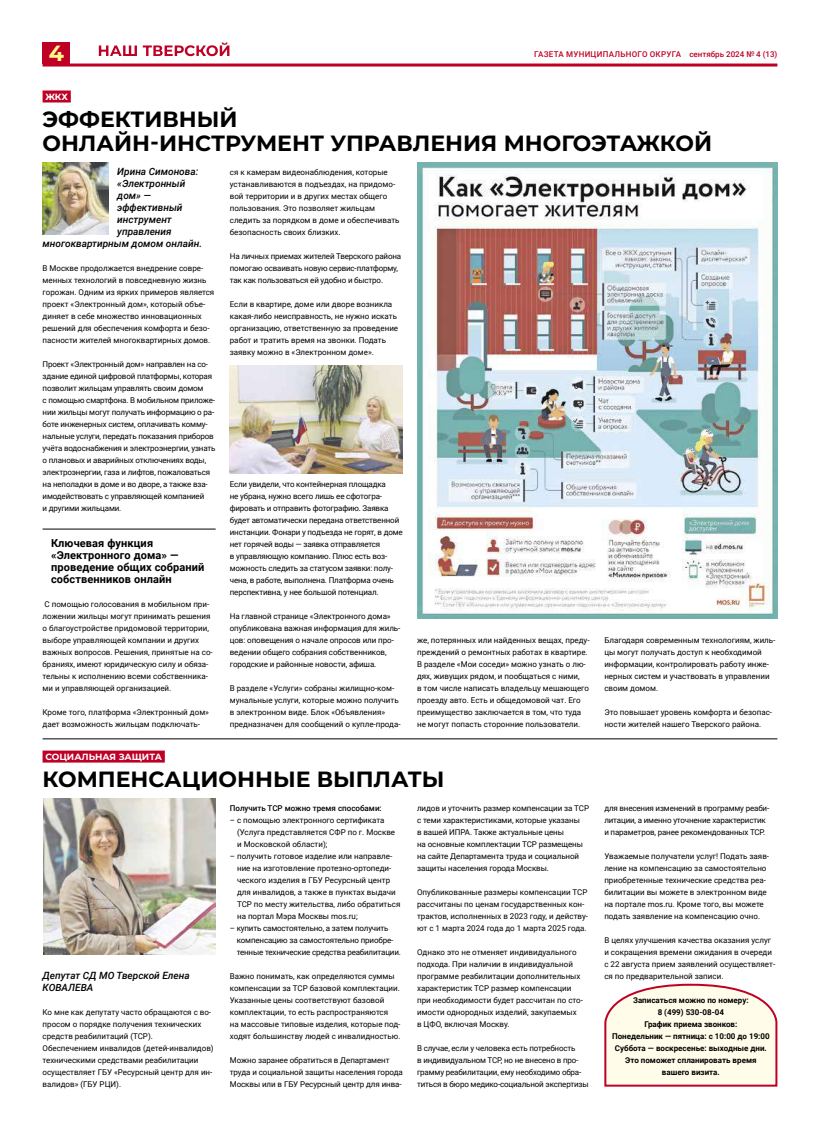
<style>
.page{position:relative;width:820px;height:1134px;background:#fff}
.page>*{position:absolute;margin:0;border:0;box-sizing:border-box;transform-origin:0 0}
.t1{font:700 22px/24px "Montserrat";color:#000}
.t2{font:700 22px "Montserrat";color:#fcf88c}
.t3{font:700 11px/12px "Roboto";letter-spacing:.01em;color:#000}
.t4{font:italic 500 10px/12px "Roboto";color:#000}
.t5{font:700 9px "Montserrat";color:#fff}
.t6{font:8px/12px "Roboto";color:#000}
.t7{font:8px/12px "Roboto";letter-spacing:-.02em;color:#000}
.t8{font:700 8px/12px "Roboto";color:#000;text-align:center}
.t9{font:500 8px "Roboto";letter-spacing:.035em;color:#be0027}
.t10{font:500 8px "Roboto";color:#000}
</style>
<div class="page">
<div style="left:43px;top:43px;width:27px;height:21px;background:#be0027"></div>
<hr style="left:43px;top:64px;width:734px;height:3px;background:#be0027">
<svg style="left:99px;top:43px;width:130px;height:13px"></svg>
<svg style="left:604px;top:983px;width:174px;height:104px;background:#fbefe0"></svg>
<div style="left:43px;top:90px;width:28px;height:12px;background:#be0027"></div>
<div style="left:43px;top:750px;width:122px;height:12px;background:#be0027"></div>
<hr style="left:43px;top:529px;width:172px;height:1px;background:#000">
<img style="left:43px;top:163px;width:66px;height:72px">
<img style="left:230px;top:365px;width:173px;height:108px">
<hr style="left:43px;top:739px;width:734px;height:1px;background:#000">
<img style="left:417px;top:163px;width:360px;height:456px">
<img style="left:43px;top:799px;width:173px;height:156px">
<h1 class="t2" style="left:49px;top:38px;width:17px">4</h1>
<p class="t9" style="left:534px;top:48px;width:244px">ГАЗЕТА МУНИЦИПАЛЬНОГО ОКРУГА сентябрь 2024 № 4 (13)</p>
<p class="t5" style="left:45px;top:91px;width:24px">ЖКХ</p>
<h1 class="t1" style="left:43px;top:106px;width:670px">ЭФФЕКТИВНЫЙ<br>ОНЛАЙН-ИНСТРУМЕНТ УПРАВЛЕНИЯ МНОГОЭТАЖКОЙ</h1>
<p class="t4" style="left:117px;top:165px;width:83px">Ирина Симонова:</p>
<p class="t4" style="left:117px;top:177px;width:70px">«Электронный</p>
<p class="t4" style="left:117px;top:189px;width:35px">дом» —</p>
<p class="t4" style="left:117px;top:201px;width:67px">эффективный</p>
<p class="t4" style="left:117px;top:213px;width:56px">инструмент</p>
<p class="t4" style="left:117px;top:225px;width:56px">управления</p>
<p class="t4" style="left:43px;top:237px;width:161px">многоквартирным домом онлайн.</p>
<p class="t6" style="left:43px;top:261px;width:173px">В Москве продолжается внедрение совре&shy;менных технологий в повседневную жизнь горожан. Одним из ярких примеров является проект «Электронный дом», который объе&shy;диняет в себе множество инновационных решений для обеспечения комфорта и безо&shy;пасности жителей многоквартирных домов.</p>
<p class="t7" style="left:43px;top:357px;width:174px">Проект «Электронный дом» направлен на со&shy;здание единой цифровой платформы, которая позволит жильцам управлять своим домом<br>с помощью смартфона. В мобильном приложе&shy;нии жильцы могут получать информацию о ра&shy;боте инженерных систем, оплачивать комму&shy;нальные услуги, передать показания приборов учёта водоснабжения и электроэнергии, узнать о плановых и аварийных отключениях воды, электроэнергии, газа и лифтов, пожаловаться на неполадки в доме и во дворе, а также вза&shy;имодействовать с управляющей компанией<br>и другими жильцами.</p>
<h2 class="t3" style="left:51px;top:536px;width:155px">Ключевая функция «Электронного дома» — проведение общих собраний собственников онлайн</h2>
<p class="t6" style="left:43px;top:597px;width:172px">С помощью голосования в мобильном при&shy;ложении жильцы могут принимать решения о благоустройстве придомовой территории, выборе управляющей компании и других важных вопросов. Решения, принятые на со&shy;браниях, имеют юридическую силу и обяза&shy;тельны к исполнению всеми собственника&shy;ми и управляющей организацией.</p>
<p class="t6" style="left:43px;top:705px;width:168px">Кроме того, платформа «Электронный дом» дает возможность жильцам подключать-</p>
<p class="t5" style="left:45px;top:751px;width:118px">СОЦИАЛЬНАЯ ЗАЩИТА</p>
<p class="t6" style="left:230px;top:165px;width:171px">ся к камерам видеонаблюдения, которые устанавливаются в подъездах, на придомо&shy;вой территории и в других местах общего пользования. Это позволяет жильцам следить за порядком в доме и обеспечивать безопасность своих близких.</p>
<p class="t7" style="left:230px;top:249px;width:173px">На личных приемах жителей Тверского района помогаю осваивать новую сервис-платформу, так как пользоваться ей удобно и быстро.</p>
<p class="t6" style="left:230px;top:297px;width:170px">Если в квартире, доме или дворе возникла какая‑либо неисправность, не нужно искать организацию, ответственную за проведение работ и тратить время на звонки. Подать заявку можно в «Электронном доме».</p>
<p class="t7" style="left:230px;top:477px;width:174px">Если увидели, что контейнерная площадка<br>не убрана, нужно всего лишь ее сфотогра&shy;фировать и отправить фотографию. Заявка будет автоматически передана ответственной инстанции. Фонари у подъезда не горят, в доме нет горячей воды — заявка отправляется<br>в управляющую компанию. Плюс есть воз&shy;можность следить за статусом заявки: полу&shy;чена, в работе, выполнена. Платформа очень перспективна, у нее большой потенциал.</p>
<p class="t6" style="left:230px;top:609px;width:172px">На главной странице «Электронного дома» опубликована важная информация для жиль&shy;цов: оповещения о начале опросов или про&shy;ведении общего собрания собственников, городские и районные новости, афиша.</p>
<p class="t6" style="left:230px;top:681px;width:172px">В разделе «Услуги» собраны жилищно-ком&shy;мунальные услуги, которые можно получить в электронном виде. Блок «Объявления» предназначен для сообщений о купле-прода-</p>
<p class="t6" style="left:417px;top:633px;width:174px">же, потерянных или найденных вещах, преду&shy;преждений о ремонтных работах в квартире.<br>В разделе «Мои соседи» можно узнать о лю&shy;дях, живущих рядом, и пообщаться с ними,<br>в том числе написать владельцу мешающего проезду авто. Есть и общедомовой чат. Его преимущество заключается в том, что туда не могут попасть сторонние пользователи.</p>
<p class="t6" style="left:604px;top:633px;width:172px">Благодаря современным технологиям, жиль&shy;цы могут получать доступ к необходимой информации, контролировать работу инже&shy;нерных систем и участвовать в управлении своим домом.</p>
<p class="t6" style="left:604px;top:705px;width:169px">Это повышает уровень комфорта и безопас&shy;ности жителей нашего Тверского района.</p>
<h1 class="t1" style="left:43px;top:766px;width:403px">КОМПЕНСАЦИОННЫЕ ВЫПЛАТЫ</h1>
<p class="t4" style="left:43px;top:969px;width:149px">Депутат СД МО Тверской Елена<br>КОВАЛЕВА</p>
<p class="t6" style="left:43px;top:1005px;width:172px">Ко мне как депутату часто обращаются с во&shy;просом о порядке получения технических средств реабилитаций (ТСР).<br>Обеспечением инвалидов (детей-инвалидов) техническими средствами реабилитации осуществляет ГБУ «Ресурсный центр для ин&shy;валидов» (ГБУ РЦИ).</p>
<p class="t10" style="left:230px;top:802px;width:153px">Получить ТСР можно тремя способами:</p>
<p class="t6" style="left:237px;top:813px;width:160px;text-indent:-7px">– с помощью электронного сертификата (Услуга представляется СФР по г. Москве и Московской области);</p>
<p class="t6" style="left:237px;top:849px;width:165px;text-indent:-7px">– получить готовое изделие или направле&shy;ние на изготовление протезно-ортопеди&shy;ческого изделия в ГБУ Ресурсный центр для инвалидов, а также в пунктах выдачи ТСР по месту жительства, либо обратиться на портал Мэра Москвы mos.ru;</p>
<p class="t7" style="left:237px;top:921px;width:166px;text-indent:-7px">– купить самостоятельно, а затем получить компенсацию за самостоятельно приобре&shy;тенные технические средства реабилитации.</p>
<p class="t6" style="left:230px;top:969px;width:172px">Важно понимать, как определяются суммы компенсации за ТСР базовой комплектации.<br>Указанные цены соответствуют базовой комплектации, то есть распространяются<br>на массовые типовые изделия, которые под&shy;ходят большинству людей с инвалидностью.</p>
<p class="t6" style="left:230px;top:1053px;width:174px">Можно заранее обратиться в Департамент труда и социальной защиты населения города<br>Москвы или в ГБУ Ресурсный центр для инва-</p>
<p class="t6" style="left:417px;top:801px;width:173px">лидов и уточнить размер компенсации за ТСР с теми характеристиками, которые указаны<br>в вашей ИПРА. Также актуальные цены<br>на основные комплектации ТСР размещены на сайте Департамента труда и социальной защиты населения города Москвы.</p>
<p class="t6" style="left:417px;top:885px;width:172px">Опубликованные размеры компенсации ТСР рассчитаны по ценам государственных кон&shy;трактов, исполненных в 2023 году, и действу&shy;ют с 1 марта 2024 года до 1 марта 2025 года.</p>
<p class="t6" style="left:417px;top:945px;width:167px">Однако это не отменяет индивидуального подхода. При наличии в индивидуальной программе реабилитации дополнительных характеристик ТСР размер компенсации при необходимости будет рассчитан по сто&shy;имости однородных изделий, закупаемых в ЦФО, включая Москву.</p>
<p class="t7" style="left:417px;top:1041px;width:173px">В случае, если у человека есть потребность<br>в индивидуальном ТСР, но не внесено в про&shy;грамму реабилитации, ему необходимо обра&shy;титься в бюро медико-социальной экспертизы</p>
<p class="t7" style="left:604px;top:801px;width:166px">для внесения изменений в программу реаби&shy;литации, а именно уточнение характеристик и параметров, ранее рекомендованных ТСР.</p>
<p class="t6" style="left:604px;top:849px;width:166px">Уважаемые получатели услуг! Подать заяв&shy;ление на компенсацию за самостоятельно приобретенные технические средства реа&shy;билитации вы можете в электронном виде на портале mos.ru. Кроме того, вы можете подать заявление на компенсацию очно.</p>
<p class="t6" style="left:604px;top:933px;width:172px">В целях улучшения качества оказания услуг и сокращения времени ожидания в очереди с 22 августа прием заявлений осуществляет&shy;ся по предварительной записи.</p>
<p class="t8" style="left:611px;top:993px;width:159px">Записаться можно по номеру:<br>8 (499) 530‑08‑04<br>График приема звонков:<br>Понедельник — пятница: с 10:00 до 19:00<br>Суббота — воскресенье: выходные дни.<br>Это поможет спланировать время вашего визита.</p>
</div>
